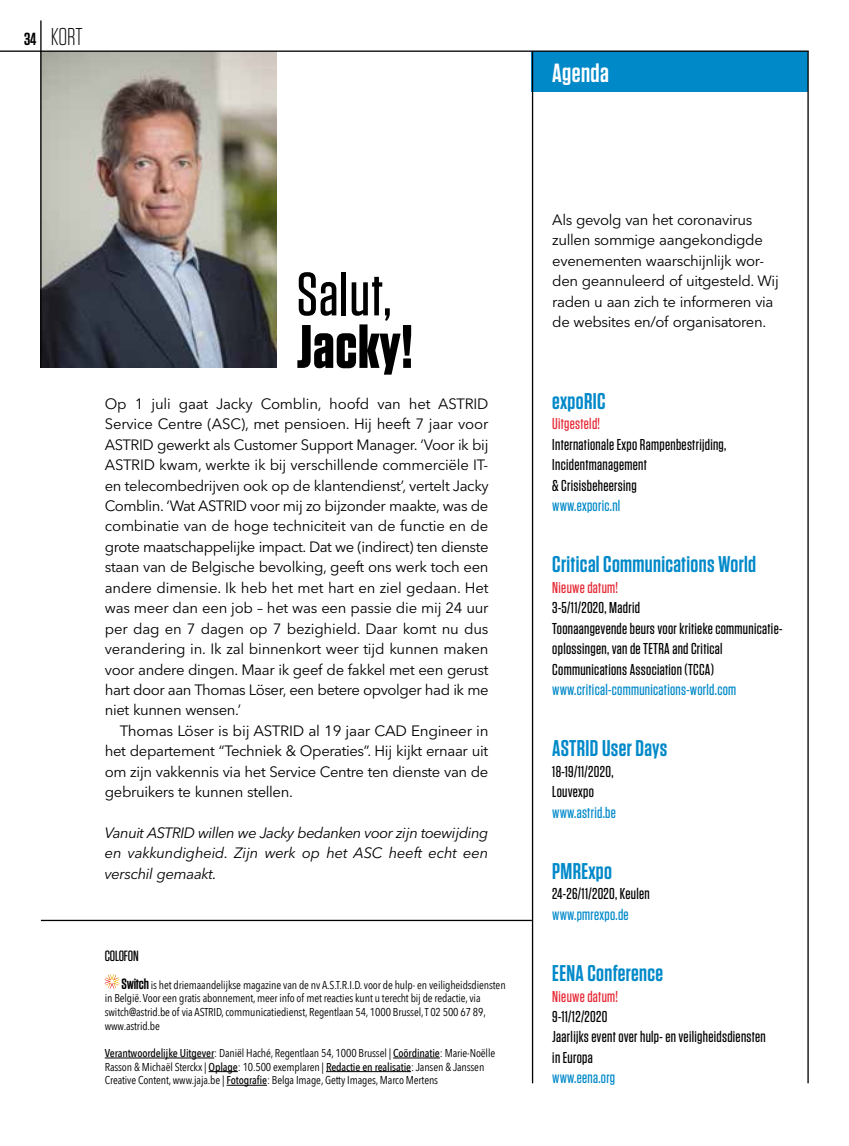
<style>
.page{position:relative;width:849px;height:1146px;background:#fff}
.page>*{position:absolute;margin:0;border:0;box-sizing:border-box;transform-origin:0 0}
.t1{font:500 61.25px "Tungsten";letter-spacing:.015em;color:#000}
.t2{font:700 61.25px "Tungsten";letter-spacing:.015em;color:#000}
.t3{font:600 26.25px "Tungsten";letter-spacing:.015em;color:#fff}
.t4{font:300 24.32px "Tungsten";color:#000}
.t5{font:600 22.75px "Tungsten";letter-spacing:.015em;color:#0089c9}
.t6{font:500 15.75px/20.5px "Tungsten";letter-spacing:.02em;color:#000}
.t7{font:500 15.75px "Tungsten";letter-spacing:.02em;color:#0089c9}
.t8{font:500 15.75px "Tungsten";letter-spacing:.02em;color:#e62733}
.t9{font:14.88px/20.5px "Avenir Next LT Pro";letter-spacing:-.025em;color:#000;text-align:justify}
.t10{font:italic 14.88px/20.5px "Avenir Next LT Pro";letter-spacing:-.015em;color:#000;text-align:justify}
.t11{font:500 14.88px "Tungsten";letter-spacing:-.01em;color:#000}
.t12{font:11.38px/13.7px "Avenir Next Condensed";letter-spacing:-.01em;color:#000}
.s1{font-weight:600;font-size:17.5px}
.s2{font-family:"Tungsten";font-weight:600;font-size:14.88px}
.s3{font-weight:500}
</style>
<div class="page">
<img style="left:42px;top:52px;width:234px;height:316px">
<div style="left:531px;top:51px;width:276px;height:41px;background:#0089c9"></div>
<hr style="left:531px;top:51px;width:2px;height:1032px;background:#000">
<hr style="left:807px;top:51px;width:1px;height:1032px;background:#000">
<hr style="left:105px;top:1058px;width:109px;height:1px;background:#000">
<hr style="left:393px;top:1058px;width:46px;height:1px;background:#000">
<hr style="left:208px;top:1071px;width:30px;height:1px;background:#000">
<hr style="left:326px;top:1071px;width:85px;height:1px;background:#000">
<hr style="left:226px;top:1085px;width:41px;height:1px;background:#000">
<svg style="left:105px;top:974px;width:14px;height:14px"></svg>
<hr style="left:40px;top:51px;width:2px;height:317px;background:#000">
<hr style="left:40px;top:20px;width:2px;height:31px;background:#000">
<hr style="left:0;top:51px;width:808px;height:1px;background:#000">
<hr style="left:41px;top:920px;width:490px;height:1px;background:#000">
<h3 class="t4" style="left:24px;top:24px;width:60px"><span class="s1">34</span> KORT</h3>
<h2 class="t3" style="left:552px;top:59px;width:58px">Agenda</h2>
<h1 class="t1" style="left:296px;top:262px;width:96px">Salut,</h1>
<h1 class="t2" style="left:296px;top:314px;width:118px">Jacky!</h1>
<p class="t9" style="left:105px;top:393px;width:385px">Op 1 juli gaat Jacky Comblin, hoofd van het ASTRID Service Centre (ASC), met pensioen. Hij heeft 7 jaar voor ASTRID gewerkt als Customer Support Manager. ‘Voor ik bij ASTRID kwam, werkte ik bij verschillende commerciële IT&shy;en telecombedrijven ook op de klantendienst’, vertelt Jacky Comblin. ‘Wat ASTRID voor mij zo bijzonder maakte, was de combinatie van de hoge techniciteit van de functie en de grote maatschappelijke impact. Dat we (indirect) ten dienste staan van de Belgische bevolking, geeft ons werk toch een andere dimensie. Ik heb het met hart en ziel gedaan. Het was meer dan een job – het was een passie die mij 24 uur per dag en 7 dagen op 7 bezighield. Daar komt nu dus verandering in. Ik zal binnenkort weer tijd kunnen maken voor andere dingen. Maar ik geef de fakkel met een gerust hart door aan Thomas Löser, een betere opvolger had ik me niet kunnen wensen.’</p>
<p class="t9" style="left:105px;top:720px;width:385px;text-indent:15px">Thomas Löser is bij ASTRID al 19 jaar CAD Engineer in het departement “Techniek &amp; Operaties”. Hij kijkt ernaar uit om zijn vakkennis via het Service Centre ten dienste van de gebruikers te kunnen stellen.</p>
<p class="t10" style="left:105px;top:823px;width:385px">Vanuit ASTRID willen we Jacky bedanken voor zijn toewijding en vakkundigheid. Zijn werk op het ASC heeft echt een verschil gemaakt.</p>
<p class="t11" style="left:105px;top:948px;width:36px">COLOFON</p>
<p class="t12" style="left:105px;top:977px;width:402px;text-indent:17px"><span class="s2">Switch</span> is het driemaandelijkse magazine van de nv A.S.T.R.I.D. voor de hulp- en veiligheidsdiensten in België. Voor een gratis abonnement, meer info of met reacties kunt u terecht bij de redactie, via switch@astrid.be of via ASTRID, communicatiedienst, Regentlaan 54, 1000 Brussel, T 02 500 67 89, www.astrid.be</p>
<p class="t12" style="left:105px;top:1045px;width:392px"><span class="s3">Verantwoordelijke Uitgever</span>: Daniël Haché, Regentlaan 54, 1000 Brussel | <span class="s3">Coördinatie</span>: Marie-Noëlle<br>Rasson &amp; Michaël Sterckx | <span class="s3">Oplage</span>: 10.500 exemplaren | <span class="s3">Redactie en realisatie</span>: Jansen &amp; Janssen<br>Creative Content, www.jaja.be | <span class="s3">Fotografie</span>: Belga Image, Getty Images, Marco Mertens</p>
<p class="t9" style="left:552px;top:209px;width:228px;text-align:left">Als gevolg van het coronavirus zullen sommige aangekondigde evenementen waarschijnlijk wor&shy;den geannuleerd of uitgesteld. Wij raden u aan zich te informeren via de websites en/of organisatoren.</p>
<h3 class="t5" style="left:552px;top:389px;width:55px">expoRIC</h3>
<p class="t8" style="left:552px;top:416px;width:49px">Uitgesteld!</p>
<p class="t6" style="left:552px;top:434px;width:175px">Internationale Expo Rampenbestrijding,<br>Incidentmanagement<br>&amp; Crisisbeheersing</p>
<p class="t7" style="left:552px;top:497px;width:70px">www.exporic.nl</p>
<h3 class="t5" style="left:552px;top:552px;width:205px">Critical Communications World</h3>
<p class="t8" style="left:552px;top:579px;width:67px">Nieuwe datum!</p>
<p class="t6" style="left:552px;top:598px;width:231px">3-5/11/2020, Madrid<br>Toonaangevende beurs voor kritieke communicatie&shy;oplossingen, van de TETRA and Critical Communications Association (TCCA)</p>
<p class="t7" style="left:552px;top:681px;width:185px">www.critical-communications-world.com</p>
<h3 class="t5" style="left:552px;top:736px;width:116px">ASTRID User Days</h3>
<p class="t6" style="left:552px;top:761px;width:63px">18-19/11/2020,<br>Louvexpo</p>
<p class="t7" style="left:552px;top:804px;width:65px">www.astrid.be</p>
<h3 class="t5" style="left:552px;top:859px;width:61px">PMRExpo</h3>
<p class="t6" style="left:552px;top:884px;width:99px">24-26/11/2020, Keulen</p>
<p class="t7" style="left:552px;top:906px;width:78px">www.pmrexpo.de</p>
<h3 class="t5" style="left:552px;top:961px;width:112px">EENA Conference</h3>
<p class="t8" style="left:552px;top:988px;width:67px">Nieuwe datum!</p>
<p class="t6" style="left:552px;top:1006px;width:215px">9-11/12/2020<br>Jaarlijks event over hulp- en veiligheidsdiensten in Europa</p>
<p class="t7" style="left:552px;top:1070px;width:64px">www.eena.org</p>
</div>
